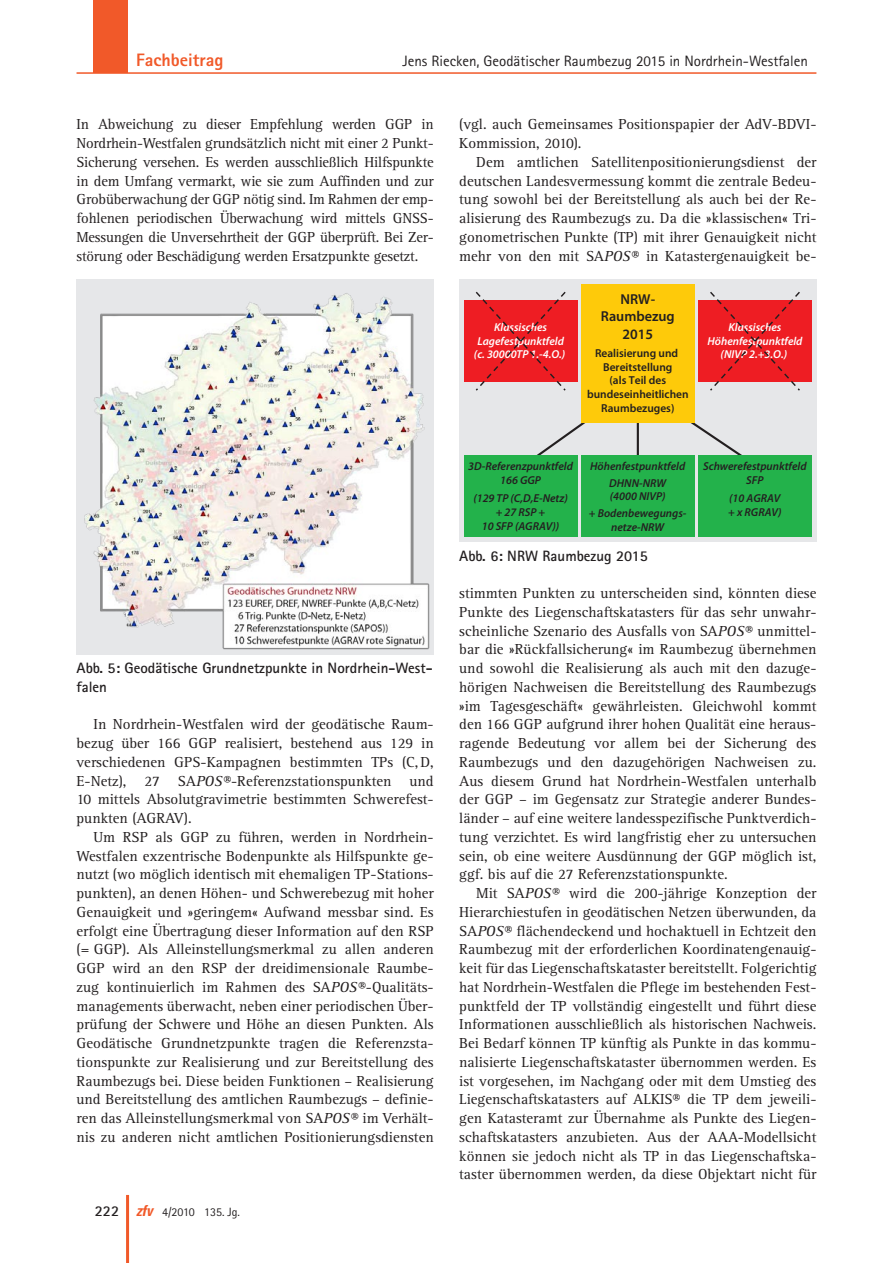
<style>
.page{position:relative;width:893px;height:1263px;background:#fff}
.page>*{position:absolute;margin:0;border:0;box-sizing:border-box;transform-origin:0 0}
.t1{font:800 18px "Rotis Sans Serif";color:#f15929}
._01_normal{font:15px/18.8px "Rotis Serif";color:#231f20;text-align:justify}
._01_normal_oEZ_AA{font:15px/18.8px "Rotis Serif";letter-spacing:-.01em;color:#231f20;text-align:justify}
._03_abb{font:700 15px/18.8px "Rotis Sans Serif";color:#231f20}
.t2{font:15px "Rotis Sans Serif";color:#231f20}
.t3{font:600 14.4px/17.2px "Myriad Pro";color:#231f20;text-align:center}
.t4{font:12px "Rotis Sans Serif";color:#231f20}
.t5{font:italic 600 11.55px/13.8px "Myriad Pro";color:#231f20;text-align:center}
.t6{font:italic 600 11.55px/13.8px "Myriad Pro";color:#fff;text-align:center}
.t7{font:600 11.55px/13.8px "Myriad Pro";color:#231f20;text-align:center}
.s1{font-style:italic}
.s2{font-weight:700;font-size:15px}
.s3{font-family:"Univers";font-weight:700;font-style:italic;font-stretch:condensed;font-size:15px;color:#f15929}
</style>
<div class="page">
<div style="left:94px;top:0;width:34px;height:72px;background:#f15929"></div>
<hr style="left:77px;top:72px;width:739px;height:2px;background:#f15929">
<hr style="left:126px;top:1195px;width:3px;height:68px;background:#f15929">
<img style="left:77px;top:279px;width:357px;height:375px">
<div style="left:459px;top:279px;width:357px;height:263px;background:#e6e7e9"></div>
<hr style="left:637px;top:406px;width:2px;height:62px;background:#231f20">
<svg style="left:691px;top:416px;width:51px;height:55px"></svg>
<svg style="left:537px;top:423px;width:48px;height:48px"></svg>
<div style="left:581px;top:284px;width:113px;height:139px;background:#feca0a"></div>
<div style="left:464px;top:300px;width:113px;height:82px;background:#ee1d23"></div>
<div style="left:698px;top:300px;width:113px;height:82px;background:#ee1d23"></div>
<div style="left:464px;top:455px;width:113px;height:82px;background:#23b24b"></div>
<div style="left:581px;top:455px;width:113px;height:82px;background:#23b24b"></div>
<div style="left:698px;top:455px;width:113px;height:82px;background:#23b24b"></div>
<svg style="left:475px;top:291px;width:91px;height:100px"></svg>
<svg style="left:710px;top:291px;width:90px;height:100px"></svg>
<p class="t1" style="left:136px;top:48px;width:89px">Fachbeitrag</p>
<p class="t2" style="left:402px;top:52px;width:407px">Jens Riecken, Geodätischer Raumbezug 2015 in Nordrhein-Westfalen</p>
<p class="_01_normal_oEZ_AA" style="left:77px;top:115px;width:359px">In Abweichung zu dieser Empfehlung werden GGP in Nordrhein-Westfalen grundsätzlich nicht mit einer 2 Punkt-Sicherung versehen. Es werden ausschließlich Hilfspunkte in dem Umfang vermarkt, wie sie zum Auffinden und zur Grobüberwachung der GGP nötig sind. Im Rahmen der emp&shy;fohlenen periodischen Überwachung wird mittels GNSS-Messungen die Unversehrtheit der GGP überprüft. Bei Zer&shy;störung oder Beschädigung werden Ersatzpunkte gesetzt.</p>
<p class="_03_abb" style="left:77px;top:658px;width:356px">Abb. 5: Geodätische Grundnetzpunkte in Nordrhein-West&shy;falen</p>
<p class="_01_normal" style="left:77px;top:715px;width:359px;text-indent:17px">In Nordrhein-Westfalen wird der geodätische Raum&shy;bezug über 166 GGP realisiert, bestehend aus 129 in verschiedenen GPS-Kampagnen bestimmten TPs (C,D, E‑Netz), 27 SA<span class="s1">POS</span>®-Referenzstationspunkten und 10 mittels Absolutgravimetrie bestimmten Schwerefest&shy;punkten (AGRAV).</p>
<p class="_01_normal" style="left:77px;top:828px;width:359px;text-indent:17px">Um RSP als GGP zu führen, werden in Nordrhein-Westfalen exzentrische Bodenpunkte als Hilfspunkte ge&shy;nutzt (wo möglich identisch mit ehemaligen TP‑Stations&shy;punkten), an denen Höhen- und Schwerebezug mit hoher Genauigkeit und »geringem« Aufwand messbar sind. Es erfolgt eine Übertragung dieser Information auf den RSP (= GGP). Als Alleinstellungsmerkmal zu allen anderen GGP wird an den RSP der dreidimensionale Raumbe&shy;zug kontinuierlich im Rahmen des SA<span class="s1">POS</span>®-Qualitäts&shy;managements überwacht, neben einer periodischen Über&shy;prüfung der Schwere und Höhe an diesen Punkten. Als Geodätische Grundnetzpunkte tragen die Referenzsta&shy;tionspunkte zur Realisierung und zur Bereitstellung des Raumbezugs bei. Diese beiden Funktionen – Realisierung und Bereitstellung des amtlichen Raumbezugs – definie&shy;ren das Alleinstellungsmerkmal von SA<span class="s1">POS</span>® im Verhält&shy;nis zu anderen nicht amtlichen Positionierungsdiensten</p>
<p class="t4" style="left:95px;top:1205px;width:147px"><span class="s2">222</span> <span class="s3">zfv</span> 4/2010 135. Jg.</p>
<p class="_01_normal" style="left:459px;top:115px;width:357px">(vgl. auch Gemeinsames Positionspapier der AdV-BDVI-<br>Kommission, 2010).</p>
<p class="_01_normal" style="left:459px;top:153px;width:359px;text-indent:17px">Dem amtlichen Satellitenpositionierungsdienst der deutschen Landesvermessung kommt die zentrale Bedeu&shy;tung sowohl bei der Bereitstellung als auch bei der Re&shy;alisierung des Raumbezugs zu. Da die »klassischen« Tri&shy;gonometrischen Punkte (TP) mit ihrer Genauigkeit nicht mehr von den mit SA<span class="s1">POS</span>® in Katastergenauigkeit be-</p>
<p class="t6" style="left:474px;top:320px;width:93px">Klassisches<br>Lagefestpunktfeld (c. 30000TP 1.-4.O.)</p>
<p class="t3" style="left:601px;top:290px;width:75px">NRW-<br>Raumbezug<br>2015</p>
<p class="t7" style="left:587px;top:346px;width:103px">Realisierung und<br>Bereitstellung<br>(als Teil des bundeseinheitlichen<br>Raumbezuges)</p>
<p class="t6" style="left:707px;top:320px;width:97px">Klassisches<br>Höhenfestpunktfeld (NIVP 2.+3.O.)</p>
<p class="t5" style="left:468px;top:459px;width:106px">3D-Referenzpunktfeld<br>166 GGP</p>
<p class="t5" style="left:473px;top:491px;width:96px">(129 TP (C,D,E-Netz) + 27 RSP +<br>10 SFP (AGRAV))</p>
<p class="t5" style="left:590px;top:457px;width:97px;line-height:16.6px">Höhenfestpunktfeld<br>DHNN-NRW</p>
<p class="t5" style="left:589px;top:488px;width:99px;line-height:16.6px">(4000 NIVP)<br>+ Bodenbewegungs-</p>
<p class="t5" style="left:611px;top:520px;width:54px">netze-NRW</p>
<p class="_03_abb" style="left:459px;top:546px;width:190px">Abb. 6: NRW Raumbezug 2015</p>
<p class="t5" style="left:703px;top:459px;width:105px">Schwerefestpunktfeld<br>SFP</p>
<p class="t5" style="left:728px;top:491px;width:55px;text-align:left">(10 AGRAV + x RGRAV)</p>
<p class="_01_normal" style="left:459px;top:584px;width:359px">stimmten Punkten zu unterscheiden sind, könnten diese Punkte des Liegenschaftskatasters für das sehr unwahr&shy;scheinliche Szenario des Ausfalls von SA<span class="s1">POS</span>® unmittel&shy;bar die »Rückfallsicherung« im Raumbezug übernehmen und sowohl die Realisierung als auch mit den dazuge&shy;hörigen Nachweisen die Bereitstellung des Raumbezugs »im Tagesgeschäft« gewährleisten. Gleichwohl kommt den 166 GGP aufgrund ihrer hohen Qualität eine heraus&shy;ragende Bedeutung vor allem bei der Sicherung des Raumbezugs und den dazugehörigen Nachweisen zu.<br>Aus diesem Grund hat Nordrhein-Westfalen unterhalb der GGP – im Gegensatz zur Strategie anderer Bundes&shy;länder – auf eine weitere landesspezifische Punktverdich&shy;tung verzichtet. Es wird langfristig eher zu untersuchen sein, ob eine weitere Ausdünnung der GGP möglich ist, ggf. bis auf die 27 Referenzstationspunkte.</p>
<p class="_01_normal" style="left:459px;top:884px;width:359px;text-indent:17px">Mit SA<span class="s1">POS</span>® wird die 200‑jährige Konzeption der Hierarchiestufen in geodätischen Netzen überwunden, da SA<span class="s1">POS</span>® flächendeckend und hochaktuell in Echtzeit den Raumbezug mit der erforderlichen Koordinatengenauig&shy;keit für das Liegenschaftskataster bereitstellt. Folgerichtig hat Nordrhein-Westfalen die Pflege im bestehenden Fest&shy;punktfeld der TP vollständig eingestellt und führt diese Informationen ausschließlich als historischen Nachweis.<br>Bei Bedarf können TP künftig als Punkte in das kommu&shy;nalisierte Liegenschaftskataster übernommen werden. Es ist vorgesehen, im Nachgang oder mit dem Umstieg des Liegenschaftskatasters auf ALKIS® die TP dem jeweili&shy;gen Katasteramt zur Übernahme als Punkte des Liegen&shy;schaftskatasters anzubieten. Aus der AAA-Modellsicht können sie jedoch nicht als TP in das Liegenschaftska&shy;taster übernommen werden, da diese Objektart nicht für</p>
</div>
